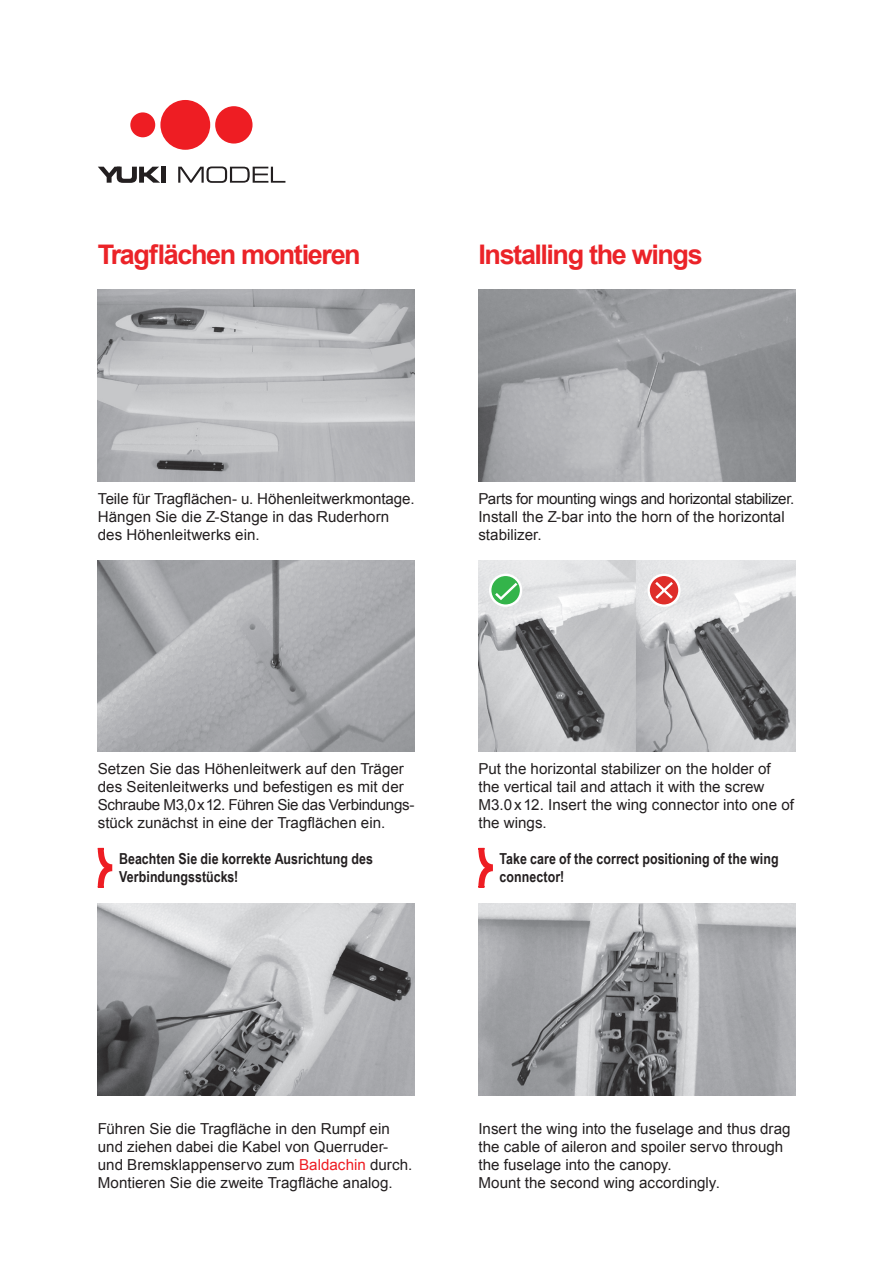
<style>
.page{position:relative;width:893px;height:1263px;background:#fff}
.page>*{position:absolute;margin:0;border:0;box-sizing:border-box;transform-origin:0 0}
.t1{font:700 27px "Arial";letter-spacing:-.05em;color:#eb2328}
.t2{font:15.15px/18px "Arial";color:#231f20}
.t3{font:700 15.15px/18px "Arial Narrow";letter-spacing:.005em;color:#231f20}
.s1{color:#ee1d23}
</style>
<div class="page">
<svg style="left:98px;top:167px;width:62px;height:16px"></svg>
<div style="left:161px;top:167px;width:5px;height:16px;background:#231f20"></div>
<svg style="left:178px;top:166px;width:107px;height:17px"></svg>
<div style="left:130px;top:112px;width:25px;height:25px;background:#ee1d23;border-radius:50%"></div>
<div style="left:215px;top:106px;width:38px;height:38px;background:#ee1d23;border-radius:50%"></div>
<div style="left:160px;top:100px;width:50px;height:50px;background:#ee1d23;border-radius:50%"></div>
<img style="left:98px;top:290px;width:317px;height:191px">
<img style="left:478px;top:290px;width:317px;height:191px">
<img style="left:98px;top:904px;width:317px;height:191px">
<img style="left:478px;top:904px;width:317px;height:191px">
<img style="left:98px;top:560px;width:317px;height:192px">
<img style="left:478px;top:560px;width:317px;height:191px">
<svg style="left:646px;top:572px;width:36px;height:36px"></svg>
<svg style="left:490px;top:575px;width:31px;height:31px"></svg>
<div style="left:489px;top:574px;width:33px;height:33px;border:2px solid #fff;border-radius:50%"></div>
<svg style="left:493px;top:580px;width:27px;height:22px"></svg>
<svg style="left:97px;top:847px;width:16px;height:41px"></svg>
<svg style="left:478px;top:847px;width:15px;height:41px"></svg>
<h1 class="t1" style="left:98px;top:236px;width:264px">Tragflächen montieren</h1>
<h1 class="t1" style="left:478px;top:236px;width:226px">Installing the wings</h1>
<p class="t2" style="left:98px;top:490px;width:318px">Teile für Tragflächen- u. Höhenleitwerkmontage.<br>Hängen Sie die Z-Stange in das Ruderhorn des Höhenleitwerks ein.</p>
<p class="t2" style="left:478px;top:490px;width:317px">Parts for mounting wings and horizontal stabilizer.<br>Install the Z-bar into the horn of the horizontal stabilizer.</p>
<p class="t2" style="left:98px;top:760px;width:318px">Setzen Sie das Höhenleitwerk auf den Träger des Seitenleitwerks und befestigen es mit der Schraube M3,0x12. Führen Sie das Verbindungs&shy;stück zunächst in eine der Tragflächen ein.</p>
<p class="t3" style="left:119px;top:849px;width:255px">Beachten Sie die korrekte Ausrichtung des<br>Verbindungsstücks!</p>
<p class="t2" style="left:478px;top:760px;width:317px">Put the horizontal stabilizer on the holder of the vertical tail and attach it with the screw M3.0x12. Insert the wing connector into one of the wings.</p>
<p class="t3" style="left:500px;top:849px;width:280px">Take care of the correct positioning of the wing connector!</p>
<p class="t2" style="left:98px;top:1120px;width:316px">Führen Sie die Tragfläche in den Rumpf ein und ziehen dabei die Kabel von Querruder&shy;und Bremsklappenservo zum <span class="s1">Baldachin</span> durch.<br>Montieren Sie die zweite Tragfläche analog.</p>
<p class="t2" style="left:478px;top:1120px;width:314px">Insert the wing into the fuselage and thus drag the cable of aileron and spoiler servo through the fuselage into the canopy.<br>Mount the second wing accordingly.</p>
</div>
